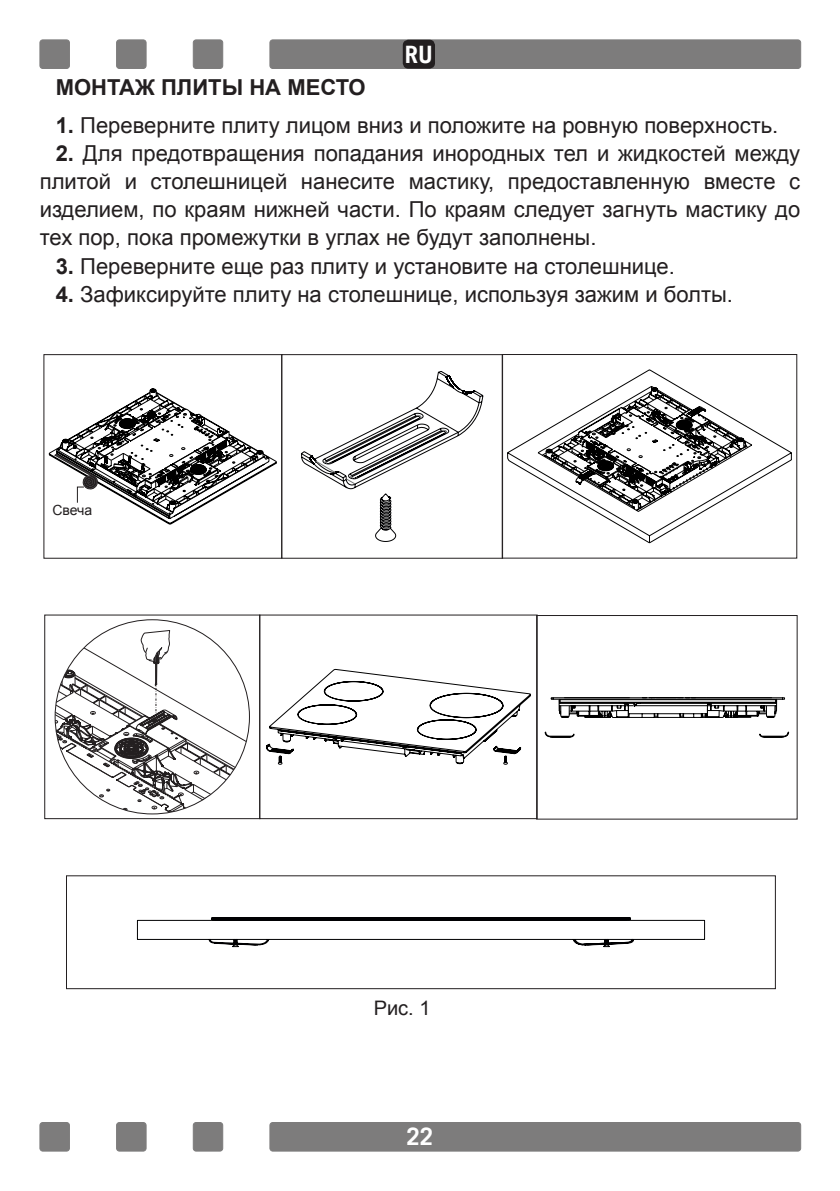
<style>
.page{position:relative;width:840px;height:1191px;background:#fff}
.page>*{position:absolute;margin:0;border:0;box-sizing:border-box;transform-origin:0 0}
.t1{font:700 24px "Trade Gothic";color:#fff}
.t2{font:22px/28px "Arial";color:#231f20;text-align:justify}
.t3{font:700 22px "Arial";color:#231f20}
.t4{font:20px "Arial";color:#231f20}
.t5{font:14px "Arial";letter-spacing:-.005em;color:#231f20}
.s1{font-weight:700}
</style>
<div class="page">
<div style="left:270px;top:40px;width:530px;height:28px;background:#7d7c7c;border-radius:3px"></div>
<div style="left:269px;top:40px;width:531px;height:29px;border:1px solid #7d7c7c;border-radius:3px"></div>
<div style="left:40px;top:40px;width:29px;height:28px;background:#7d7c7c;border-radius:3px"></div>
<div style="left:40px;top:40px;width:30px;height:29px;border:1px solid #7d7c7c;border-radius:3px"></div>
<div style="left:193px;top:40px;width:29px;height:28px;background:#7d7c7c;border-radius:3px"></div>
<div style="left:193px;top:40px;width:30px;height:29px;border:1px solid #7d7c7c;border-radius:3px"></div>
<div style="left:116px;top:40px;width:30px;height:28px;background:#7d7c7c;border-radius:3px"></div>
<div style="left:116px;top:40px;width:30px;height:29px;border:1px solid #7d7c7c;border-radius:3px"></div>
<div style="left:270px;top:1122px;width:530px;height:29px;background:#7d7c7c;border-radius:3px"></div>
<div style="left:269px;top:1122px;width:531px;height:29px;border:1px solid #7d7c7c;border-radius:3px"></div>
<div style="left:40px;top:1122px;width:29px;height:29px;background:#7d7c7c;border-radius:3px"></div>
<div style="left:40px;top:1122px;width:30px;height:29px;border:1px solid #7d7c7c;border-radius:3px"></div>
<div style="left:193px;top:1122px;width:29px;height:29px;background:#7d7c7c;border-radius:3px"></div>
<div style="left:193px;top:1122px;width:30px;height:29px;border:1px solid #7d7c7c;border-radius:3px"></div>
<div style="left:116px;top:1122px;width:30px;height:29px;background:#7d7c7c;border-radius:3px"></div>
<div style="left:116px;top:1122px;width:30px;height:29px;border:1px solid #7d7c7c;border-radius:3px"></div>
<svg style="left:137px;top:917px;width:567px;height:29px"></svg>
<div style="left:66px;top:875px;width:709px;height:114px;border:1px solid #231f20"></div>
<svg style="left:55px;top:630px;width:193px;height:184px"></svg>
<div style="left:44px;top:615px;width:216px;height:204px;border:1px solid #231f20"></div>
<svg style="left:544px;top:697px;width:244px;height:40px"></svg>
<div style="left:536px;top:615px;width:261px;height:204px;border:1px solid #231f20"></div>
<div style="left:259px;top:615px;width:278px;height:204px;border:1px solid #231f20"></div>
<svg style="left:266px;top:669px;width:264px;height:95px"></svg>
<svg style="left:301px;top:371px;width:182px;height:170px"></svg>
<div style="left:281px;top:354px;width:221px;height:204px;border:1px solid #231f20"></div>
<svg style="left:507px;top:370px;width:284px;height:173px"></svg>
<svg style="left:542px;top:387px;width:205px;height:123px"></svg>
<div style="left:501px;top:354px;width:295px;height:204px;border:1px solid #231f20"></div>
<div style="left:44px;top:354px;width:238px;height:204px;border:1px solid #231f20"></div>
<svg style="left:49px;top:389px;width:227px;height:135px"></svg>
<div style="left:402px;top:40px;width:33px;height:29px;background:#231f20;border-radius:6px"></div>
<p class="t1" style="left:404px;top:40px;width:30px">RU</p>
<p class="t3" style="left:56px;top:73px;width:311px">МОНТАЖ ПЛИТЫ НА МЕСТО</p>
<p class="t2" style="left:56px;top:112px;width:723px"><span class="s1">1.</span> Переверните плиту лицом вниз и положите на ровную поверхность.</p>
<p class="t2" style="left:40px;top:140px;width:761px;text-indent:16px"><span class="s1">2.</span> Для предотвращения попадания инородных тел и жидкостей между плитой и столешницей нанесите мастику, предоставленную вместе с изделием, по краям нижней части. По краям следует загнуть мастику до тех пор, пока промежутки в углах не будут заполнены.</p>
<p class="t2" style="left:56px;top:252px;width:620px"><span class="s1">3.</span> Переверните еще раз плиту и установите на столешнице.</p>
<p class="t2" style="left:56px;top:280px;width:678px"><span class="s1">4.</span> Зафиксируйте плиту на столешнице, используя зажим и болты.</p>
<p class="t5" style="left:52px;top:500px;width:41px">Свеча</p>
<p class="t4" style="left:373px;top:994px;width:58px">Рис. 1</p>
<p class="t1" style="left:406px;top:1122px;width:28px">22</p>
</div>
